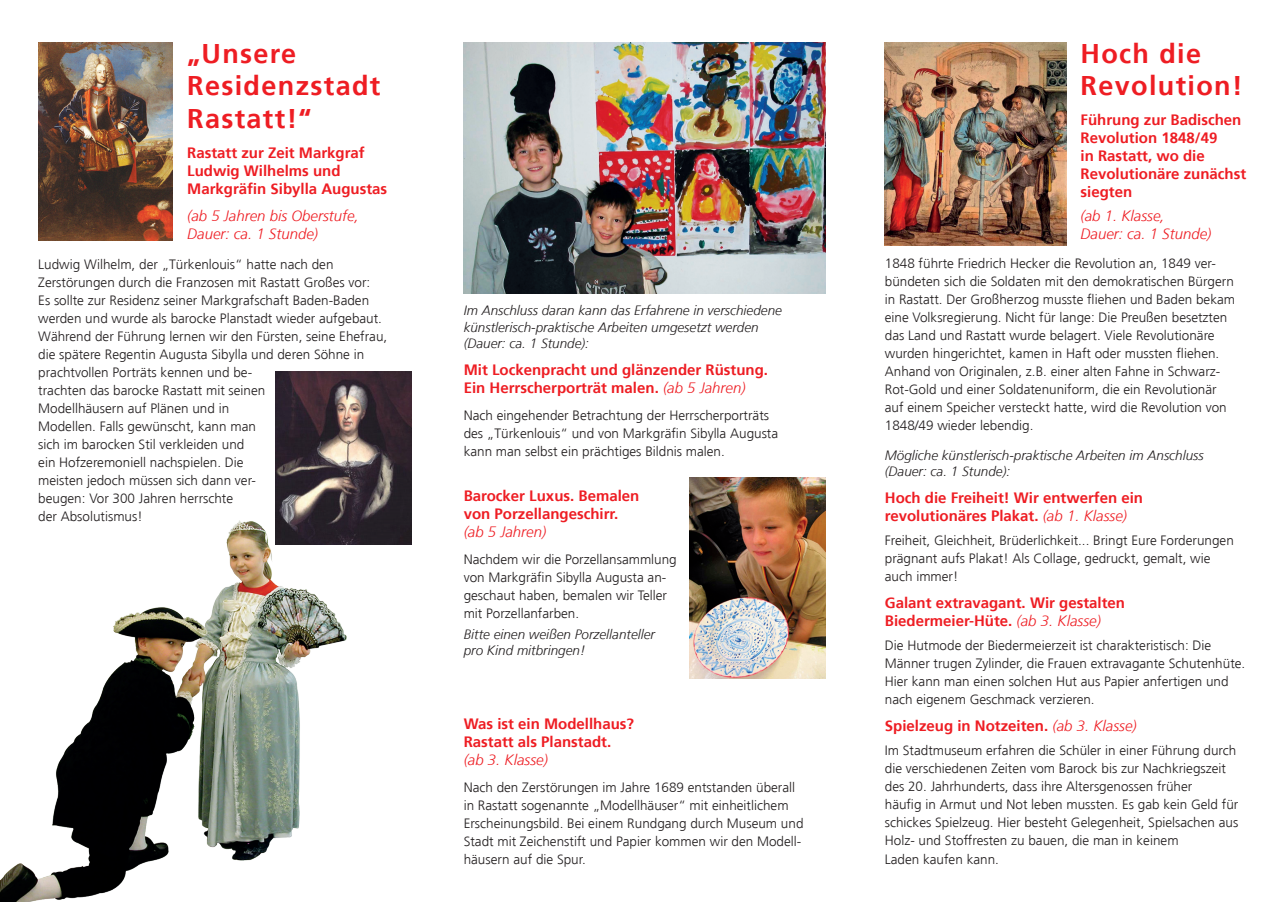
<style>
.page{position:relative;width:1272px;height:902px;background:#fff}
.page>*{position:absolute;margin:0;border:0;box-sizing:border-box;transform-origin:0 0}
.t1{font:700 27px/32.4px "Frutiger";letter-spacing:.05em;color:#ee1d23}
.t2{font:700 15px/18px "Frutiger";color:#ee1d23}
.t3{font:italic 300 15px/18px "Frutiger";color:#ee1d23}
.t4{font:300 13.5px/18px "Frutiger";color:#231f20}
.t5{font:italic 300 13.5px/16.2px "Frutiger";color:#231f20}
.s1{font-weight:300;font-style:italic}
</style>
<div class="page">
<img style="left:38px;top:43px;width:134px;height:197px">
<img style="left:689px;top:477px;width:136px;height:201px">
<img style="left:884px;top:43px;width:182px;height:202px">
<img style="left:463px;top:43px;width:362px;height:250px">
<img style="left:276px;top:371px;width:135px;height:173px">
<img style="left:0;top:521px;width:346px;height:380px">
<h1 class="t1" style="left:187px;top:37px;width:195px">„Unsere<br>Residenzstadt<br>Rastatt!“</h1>
<p class="t2" style="left:187px;top:143px;width:202px">Rastatt zur Zeit Markgraf<br>Ludwig Wilhelms und<br>Markgräfin Sibylla Augustas</p>
<p class="t3" style="left:187px;top:207px;width:173px">(ab 5 Jahren bis Oberstufe,<br>Dauer: ca. 1 Stunde)</p>
<p class="t4" style="left:38px;top:255px;width:350px">Ludwig Wilhelm, der „Türkenlouis“ hatte nach den Zerstörungen durch die Franzosen mit Rastatt Großes vor:<br>Es sollte zur Residenz seiner Markgrafschaft Baden-Baden werden und wurde als barocke Planstadt wieder aufgebaut.<br>Während der Führung lernen wir den Fürsten, seine Ehefrau, die spätere Regentin Augusta Sibylla und deren Söhne in prachtvollen Porträts kennen und be-<br>trachten das barocke Rastatt mit seinen<br>Modellhäusern auf Plänen und in<br>Modellen. Falls gewünscht, kann man<br>sich im barocken Stil verkleiden und<br>ein Hofzeremoniell nachspielen. Die<br>meisten jedoch müssen sich dann ver-<br>beugen: Vor 300 Jahren herrschte<br>der Absolutismus!</p>
<p class="t5" style="left:463px;top:303px;width:320px">Im Anschluss daran kann das Erfahrene in verschiedene künstlerisch-praktische Arbeiten umgesetzt werden (Dauer: ca. 1 Stunde):</p>
<p class="t2" style="left:463px;top:360px;width:306px">Mit Lockenpracht und glänzender Rüstung.<br>Ein Herrscherporträt malen. <span class="s1">(ab 5 Jahren)</span></p>
<p class="t4" style="left:463px;top:406px;width:316px">Nach eingehender Betrachtung der Herrscherporträts des „Türkenlouis“ und von Markgräfin Sibylla Augusta kann man selbst ein prächtiges Bildnis malen.</p>
<p class="t2" style="left:463px;top:486px;width:177px">Barocker Luxus. Bemalen von Porzellangeschirr.</p>
<p class="t3" style="left:463px;top:523px;width:84px">(ab 5 Jahren)</p>
<p class="t4" style="left:463px;top:550px;width:215px">Nachdem wir die Porzellansammlung von Markgräfin Sibylla Augusta an&shy;geschaut haben, bemalen wir Teller mit Porzellanfarben.</p>
<p class="t5" style="left:463px;top:626px;width:193px">Bitte einen weißen Porzellanteller pro Kind mitbringen!</p>
<p class="t2" style="left:463px;top:714px;width:172px">Was ist ein Modellhaus?<br>Rastatt als Planstadt.</p>
<p class="t3" style="left:463px;top:750px;width:86px">(ab 3. Klasse)</p>
<p class="t4" style="left:463px;top:778px;width:341px">Nach den Zerstörungen im Jahre 1689 entstanden überall in Rastatt sogenannte „Modellhäuser“ mit einheitlichem Erscheinungsbild. Bei einem Rundgang durch Museum und Stadt mit Zeichenstift und Papier kommen wir den Modell&shy;häusern auf die Spur.</p>
<h1 class="t1" style="left:1080px;top:37px;width:164px">Hoch die<br>Revolution!</h1>
<p class="t2" style="left:1080px;top:111px;width:167px">Führung zur Badischen<br>Revolution 1848/49<br>in Rastatt, wo die<br>Revolutionäre zunächst siegten</p>
<p class="t3" style="left:1080px;top:207px;width:132px">(ab 1. Klasse,<br>Dauer: ca. 1 Stunde)</p>
<p class="t4" style="left:884px;top:254px;width:352px">1848 führte Friedrich Hecker die Revolution an, 1849 ver&shy;bündeten sich die Soldaten mit den demokratischen Bürgern in Rastatt. Der Großherzog musste fliehen und Baden bekam eine Volksregierung. Nicht für lange: Die Preußen besetzten das Land und Rastatt wurde belagert. Viele Revolutionäre wurden hingerichtet, kamen in Haft oder mussten fliehen.<br>Anhand von Originalen, z.B. einer alten Fahne in Schwarz-Rot-Gold und einer Soldatenuniform, die ein Revolutionär auf einem Speicher versteckt hatte, wird die Revolution von 1848/49 wieder lebendig.</p>
<p class="t5" style="left:884px;top:447px;width:320px">Mögliche künstlerisch-praktische Arbeiten im Anschluss (Dauer: ca. 1 Stunde):</p>
<p class="t2" style="left:884px;top:489px;width:260px">Hoch die Freiheit! Wir entwerfen ein revolutionäres Plakat. <span class="s1">(ab 1. Klasse)</span></p>
<p class="t4" style="left:884px;top:532px;width:350px">Freiheit, Gleichheit, Brüderlichkeit... Bringt Eure Forderungen prägnant aufs Plakat! Als Collage, gedruckt, gemalt, wie auch immer!</p>
<p class="t2" style="left:884px;top:594px;width:242px">Galant extravagant. Wir gestalten<br>Biedermeier-Hüte. <span class="s1">(ab 3. Klasse)</span></p>
<p class="t4" style="left:884px;top:637px;width:362px">Die Hutmode der Biedermeierzeit ist charakteristisch: Die Männer trugen Zylinder, die Frauen extravagante Schutenhüte.<br>Hier kann man einen solchen Hut aus Papier anfertigen und nach eigenem Geschmack verzieren.</p>
<p class="t2" style="left:884px;top:717px;width:253px">Spielzeug in Notzeiten. <span class="s1">(ab 3. Klasse)</span></p>
<p class="t4" style="left:884px;top:742px;width:355px">Im Stadtmuseum erfahren die Schüler in einer Führung durch die verschiedenen Zeiten vom Barock bis zur Nachkriegszeit des 20. Jahrhunderts, dass ihre Altersgenossen früher<br>häufig in Armut und Not leben mussten. Es gab kein Geld für schickes Spielzeug. Hier besteht Gelegenheit, Spielsachen aus Holz- und Stoffresten zu bauen, die man in keinem<br>Laden kaufen kann.</p>
</div>
